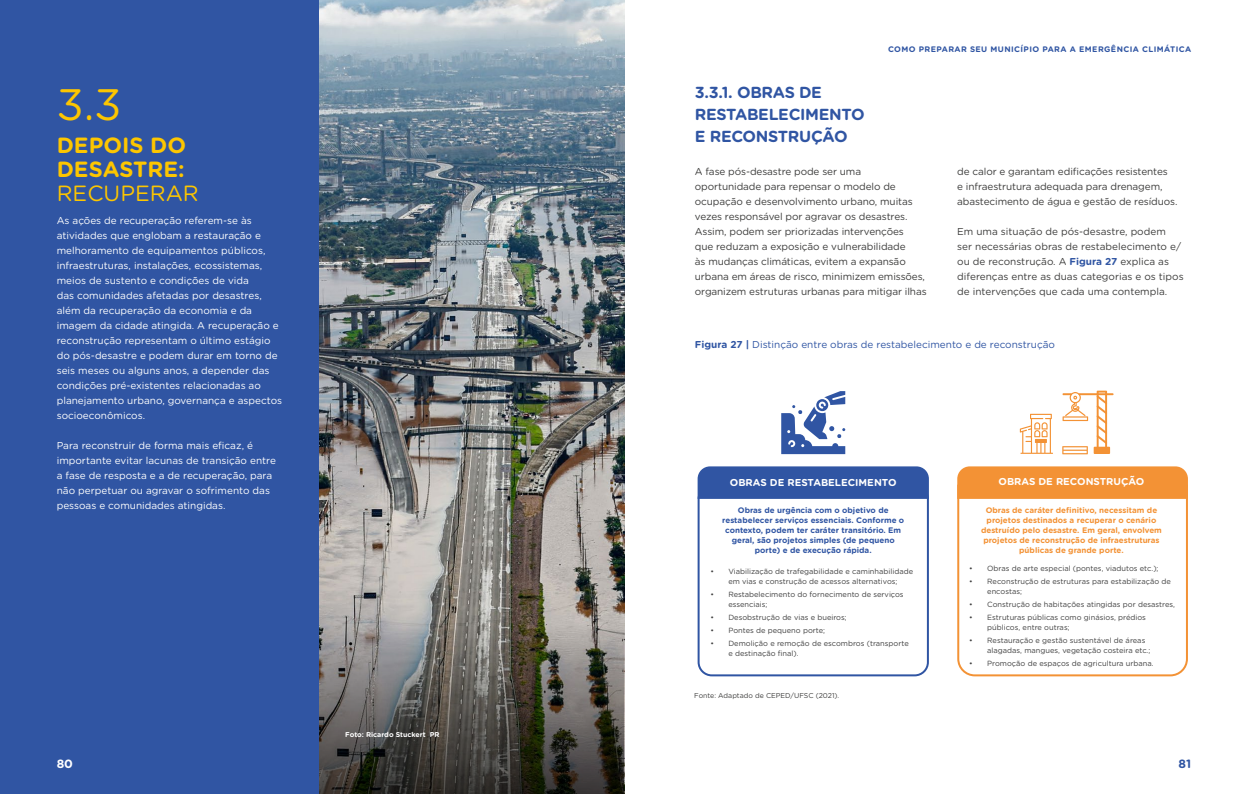
<style>
.page{position:relative;width:1248px;height:794px;background:#fff}
.page>*{position:absolute;margin:0;border:0;box-sizing:border-box;transform-origin:0 0}
.t1{font:44px "Gotham Rounded";color:#fdc600}
.t2{font:700 22px/24px "Gotham Rounded";color:#fdc600}
.t3{font:22px "Gotham Rounded";color:#fdc600}
.t4{font:700 16px/22px "Gotham Rounded";letter-spacing:-.02em;color:#3055a3}
.t5{font:700 12px "Gotham Rounded";color:#3055a3}
.t6{font:700 12px "Gotham Rounded";color:#fff}
.t7{font:10px/15px "Gotham Rounded";color:#fff}
.t8{font:10px/15px "Gotham Rounded";letter-spacing:-.01em;color:#3c3c3b}
.t9{font:10px "Gotham Rounded";color:#3055a3}
.t10{font:700 10px "Gotham Rnd";color:#fff}
.t11{font:700 8px/10px "Gotham Rnd";color:#f39235;text-align:center}
.t12{font:700 8px/10px "Gotham Rnd";color:#3055a3;text-align:center}
.t13{font:700 8px "Gotham Rounded";letter-spacing:.05em;color:#3055a3}
.t14{font:7.5px/10px "Gotham Rnd";color:#3f3f3f}
.t15{font:7px "Gotham Rounded";color:#3c3c3b}
.t16{font:700 7px "Gotham Rounded";color:#fff}
.s1{font-weight:700;color:#3055a3}
.s2{font-weight:700}
</style>
<div class="page">
<svg style="left:697px;top:499px;width:231px;height:177px"></svg>
<svg style="left:957px;top:499px;width:230px;height:177px"></svg>
<svg style="left:957px;top:466px;width:230px;height:33px;background:#f39439"></svg>
<svg style="left:697px;top:466px;width:231px;height:33px;background:#3559a5"></svg>
<svg style="left:781px;top:391px;width:64px;height:63px"></svg>
<svg style="left:1093px;top:391px;width:16px;height:63px"></svg>
<svg style="left:1019px;top:392px;width:68px;height:62px"></svg>
<hr style="left:1078px;top:393px;width:35px;height:2px;background:#f39235">
<div style="left:1095px;top:448px;width:13px;height:5px;background:#f39235"></div>
<div style="left:0;top:0;width:319px;height:794px;background:#3055a3"></div>
<img style="left:319px;top:0;width:305px;height:625px">
<svg style="left:319px;top:625px;width:305px;height:169px;background:#595752"></svg>
<h1 class="t1" style="left:57px;top:74px;width:66px">3.3</h1>
<h2 class="t2" style="left:57px;top:132px;width:131px">DEPOIS DO<br>DESASTRE:</h2>
<h2 class="t3" style="left:57px;top:178px;width:144px">RECUPERAR</h2>
<p class="t7" style="left:57px;top:213px;width:227px">As ações de recuperação referem-se às atividades que englobam a restauração e melhoramento de equipamentos públicos, infraestruturas, instalações, ecossistemas, meios de sustento e condições de vida<br>das comunidades afetadas por desastres, além da recuperação da economia e da imagem da cidade atingida. A recuperação e reconstrução representam o último estágio do pós-desastre e podem durar em torno de seis meses ou alguns anos, a depender das condições pré-existentes relacionadas ao planejamento urbano, governança e aspectos socioeconômicos.</p>
<p class="t7" style="left:57px;top:438px;width:221px">Para reconstruir de forma mais eficaz, é importante evitar lacunas de transição entre a fase de resposta e a de recuperação, para não perpetuar ou agravar o sofrimento das pessoas e comunidades atingidas.</p>
<p class="t6" style="left:57px;top:754px;width:18px">80</p>
<p class="t16" style="left:345px;top:729px;width:96px">Foto: Ricardo Stuckert PR</p>
<p class="t13" style="left:888px;top:43px;width:305px">COMO PREPARAR SEU MUNICÍPIO PARA A EMERGÊNCIA CLIMÁTICA</p>
<h3 class="t4" style="left:694px;top:81px;width:171px">3.3.1. OBRAS DE<br>RESTABELECIMENTO<br>E RECONSTRUÇÃO</h3>
<p class="t8" style="left:694px;top:164px;width:233px">A fase pós-desastre pode ser uma oportunidade para repensar o modelo de ocupação e desenvolvimento urbano, muitas vezes responsável por agravar os desastres.<br>Assim, podem ser priorizadas intervenções<br>que reduzam a exposição e vulnerabilidade<br>às mudanças climáticas, evitem a expansão urbana em áreas de risco, minimizem emissões, organizem estruturas urbanas para mitigar ilhas</p>
<p class="t8" style="left:957px;top:164px;width:222px">de calor e garantam edificações resistentes<br>e infraestrutura adequada para drenagem, abastecimento de água e gestão de resíduos.</p>
<p class="t8" style="left:957px;top:224px;width:228px">Em uma situação de pós-desastre, podem<br>ser necessárias obras de restabelecimento e/ ou de reconstrução. A <span class="s1">Figura 27</span> explica as diferenças entre as duas categorias e os tipos de intervenções que cada uma contempla.</p>
<p class="t9" style="left:694px;top:338px;width:361px"><span class="s2">Figura 27 |</span> Distinção entre obras de restabelecimento e de reconstrução</p>
<p class="t10" style="left:729px;top:475px;width:168px">OBRAS DE RESTABELECIMENTO</p>
<p class="t12" style="left:722px;top:505px;width:183px">Obras de urgência com o objetivo de restabelecer serviços essenciais. Conforme o contexto, podem ter caráter transitório. Em geral, são projetos simples (de pequeno porte) e de execução rápida.</p>
<p class="t14" style="left:710px;top:565px;width:204px;text-align:center">• Viabilização de trafegabilidade e caminhabilidade em vias e construção de acessos alternativos;</p>
<p class="t14" style="left:728px;top:588px;width:177px;text-indent:-18px">• Restabelecimento do fornecimento de serviços essenciais;</p>
<p class="t14" style="left:710px;top:611px;width:138px">• Desobstrução de vias e bueiros;</p>
<p class="t14" style="left:710px;top:624px;width:116px">• Pontes de pequeno porte;</p>
<p class="t14" style="left:728px;top:637px;width:182px;text-indent:-18px">• Demolição e remoção de escombros (transporte e destinação final).</p>
<p class="t15" style="left:694px;top:690px;width:147px">Fonte: Adaptado de CEPED/UFSC (2021).</p>
<p class="t10" style="left:998px;top:474px;width:147px">OBRAS DE RECONSTRUÇÃO</p>
<p class="t11" style="left:980px;top:505px;width:182px">Obras de caráter definitivo, necessitam de projetos destinados a recuperar o cenário destruído pelo desastre. Em geral, envolvem projetos de reconstrução de infraestruturas públicas de grande porte.</p>
<p class="t14" style="left:969px;top:562px;width:191px">• Obras de arte especial (pontes, viadutos etc.);</p>
<p class="t14" style="left:987px;top:575px;width:185px;text-indent:-18px">• Reconstrução de estruturas para estabilização de encostas;</p>
<p class="t14" style="left:969px;top:598px;width:207px">• Construção de habitações atingidas por desastres,</p>
<p class="t14" style="left:987px;top:611px;width:160px;text-indent:-18px">• Estruturas públicas como ginásios, prédios públicos, entre outras;</p>
<p class="t14" style="left:987px;top:634px;width:165px;text-indent:-18px">• Restauração e gestão sustentável de áreas alagadas, mangues, vegetação costeira etc.;</p>
<p class="t14" style="left:969px;top:657px;width:186px">• Promoção de espaços de agricultura urbana.</p>
<p class="t5" style="left:1178px;top:754px;width:14px">81</p>
</div>
